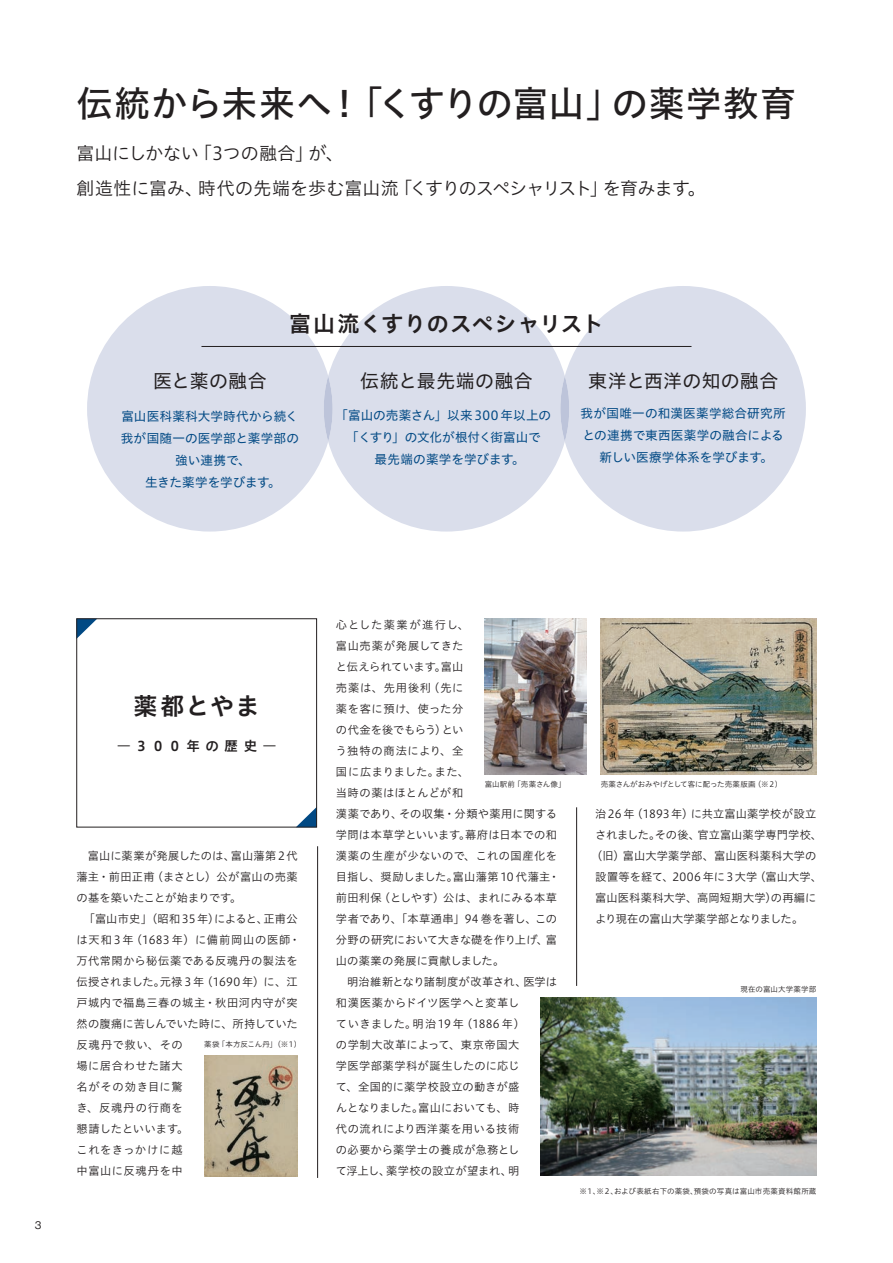
<style>
.page{position:relative;width:893px;height:1263px;background:#fff}
.page>*{position:absolute;margin:0;border:0;box-sizing:border-box;transform-origin:0 0}
.t1{font:36px "Hiragino UD Sans Std N W5";letter-spacing:.025em;color:#231f20}
.t2{font:24px "Hiragino UD Sans Std N W6";letter-spacing:.06em;color:#231f20}
.t3{font:22.05px "Hiragino UD Sans Std N W6";letter-spacing:.025em;color:#231f20}
.t4{font:18.9px "Hiragino UD Sans Std N W4";letter-spacing:.015em;color:#231f20}
.t5{font:18px/34.5px "Hiragino UD Sans Std N W3";letter-spacing:-.01em;color:#231f20}
.t6{font:13.5px "Hiragino UD Sans Std N W6";letter-spacing:.37em;color:#231f20}
.t7{font:12.6px/22px "Hiragino UD Sans Std N W4";letter-spacing:.005em;color:#014984;text-align:center}
.t8{font:12.6px "Hiragino UD Sans Std N W4";letter-spacing:-.015em;color:#014984}
.t9{font:11.25px/21px "Hiragino UD Sans Std N W3";letter-spacing:.02em;color:#231f20}
.t10{font:11.25px "Hiragino UD Sans Std N W3";color:#231f20}
.t11{font:11.25px "Hiragino UD Sans Std N W3";letter-spacing:-.015em;color:#231f20}
.t12{font:500 10.5px "Gothic BBB Pro";color:#231f20}
.t13{font:7.5px "Hiragino UD Sans Std N W3";letter-spacing:.01em;color:#231f20}
.t14{font:7.5px "Hiragino UD Sans Std N W3";letter-spacing:.03em;color:#231f20}
.t15{font:7.5px "Hiragino UD Sans Std N W3";letter-spacing:-.01em;color:#231f20}
</style>
<div class="page">
<svg style="left:76px;top:618px;width:20px;height:21px"></svg>
<svg style="left:298px;top:808px;width:17px;height:17px"></svg>
<svg style="left:87px;top:286px;width:241px;height:245px;fill:#dadeeb"></svg>
<svg style="left:328px;top:286px;width:237px;height:245px;fill:#dadeeb"></svg>
<svg style="left:324px;top:376px;width:9px;height:66px"></svg>
<svg style="left:565px;top:286px;width:241px;height:245px;fill:#dadeeb"></svg>
<svg style="left:560px;top:376px;width:9px;height:66px"></svg>
<hr style="left:201px;top:346px;width:490px;height:1px;background:#231f20">
<img style="left:485px;top:619px;width:101px;height:155px">
<img style="left:204px;top:1055px;width:94px;height:121px">
<div style="left:77px;top:618px;width:240px;height:209px;border:1px solid #231f20"></div>
<img style="left:541px;top:998px;width:275px;height:177px">
<img style="left:600px;top:619px;width:216px;height:156px">
<hr style="left:576px;top:807px;width:1px;height:179px;background:#231f20">
<hr style="left:317px;top:846px;width:1px;height:332px;background:#231f20">
<h1 class="t1" style="left:77px;top:76px;width:721px">伝統から未来へ！「くすりの富山」の薬学教育</h1>
<h3 class="t5" style="left:77px;top:135px;width:631px">富山にしかない「3つの融合」が、<br>創造性に富み、時代の先端を歩む富山流「くすりのスペシャリスト」を育みます。</h3>
<h3 class="t3" style="left:289px;top:307px;width:316px">富山流くすりのスペシャリスト</h3>
<h3 class="t4" style="left:153px;top:367px;width:115px">医と薬の融合</h3>
<p class="t7" style="left:121px;top:404px;width:180px">富山医科薬科大学時代から続く我が国随一の医学部と薬学部の強い連携で、<br>生きた薬学を学びます。</p>
<h3 class="t4" style="left:360px;top:367px;width:174px">伝統と最先端の融合</h3>
<p class="t7" style="left:336px;top:403px;width:217px">「富山の売薬さん」以来 300 年以上の</p>
<p class="t8" style="left:346px;top:428px;width:196px">「くすり」の文化が根付く街富山で</p>
<p class="t7" style="left:375px;top:447px;width:152px">最先端の薬学を学びます。</p>
<h3 class="t4" style="left:588px;top:367px;width:192px">東洋と西洋の知の融合</h3>
<p class="t7" style="left:581px;top:401px;width:207px">我が国唯一の和漢医薬学総合研究所との連携で東西医薬学の融合による新しい医療学体系を学びます。</p>
<h2 class="t2" style="left:134px;top:687px;width:128px">薬都とやま</h2>
<p class="t6" style="left:117px;top:735px;width:161px">―３００年の歴史―</p>
<p class="t12" style="left:35px;top:1216px;width:8px">3</p>
<p class="t9" style="left:77px;top:844px;width:225px">　富山に薬業が発展したのは、富山藩第 2 代藩主・前田正甫（まさとし）公が富山の売薬の基を築いたことが始まりです。<br>　「富山市史」（昭和 35 年）によると、正甫公は天和3年（1683年）に備前岡山の医師・万代常閑から秘伝薬である反魂丹の製法を伝授されました。元禄 3 年（1690 年）に、江戸城内で福島三春の城主・秋田河内守が突然の腹痛に苦しんでいた時に、所持していた反魂丹で救い、その<br>場に居合わせた諸大<br>名がその効き目に驚<br>き、反魂丹の行商を<br>懇請したといいます。<br>これをきっかけに越<br>中富山に反魂丹を中</p>
<p class="t15" style="left:204px;top:1039px;width:99px">薬袋「本方反こん丹」（※１）</p>
<p class="t9" style="left:336px;top:613px;width:225px">心とした薬業が進行し、<br>富山売薬が発展してきた<br>と伝えられています。富山<br>売薬は、先用後利（先に<br>薬を客に預け、使った分<br>の代金を後でもらう）とい<br>う独特の商法により、全<br>国に広まりました。また、<br>当時の薬はほとんどが和<br>漢薬であり、その収集・分類や薬用に関する学問は本草学といいます。幕府は日本での和漢薬の生産が少ないので、これの国産化を目指し、奨励しました。富山藩第 10 代藩主・前田利保（としやす）公は、まれにみる本草学者であり、「本草通串」94 巻を著し、この分野の研究において大きな礎を作り上げ、富山の薬業の発展に貢献しました。<br>　明治維新となり諸制度が改革され、医学は和漢医薬からドイツ医学へと変革し<br>ていきました。明治19 年（1886 年）<br>の学制大改革によって、東京帝国大<br>学医学部薬学科が誕生したのに応じ<br>て、全国的に薬学校設立の動きが盛<br>んとなりました。富山においても、時<br>代の流れにより西洋薬を用いる技術<br>の必要から薬学士の養成が急務とし<br>て浮上し、薬学校の設立が望まれ、明</p>
<p class="t13" style="left:485px;top:778px;width:82px">富山駅前「売薬さん像」</p>
<p class="t13" style="left:601px;top:778px;width:183px">売薬さんがおみやげとして客に配った売薬版画（※２）</p>
<p class="t9" style="left:595px;top:802px;width:223px">治26 年（1893 年）に共立富山薬学校が設立</p>
<p class="t10" style="left:595px;top:826px;width:228px">されました。その後、官立富山薬学専門学校、</p>
<p class="t9" style="left:591px;top:844px;width:227px">（旧）富山大学薬学部、富山医科薬科大学の</p>
<p class="t9" style="left:595px;top:865px;width:228px">設置等を経て、2006 年に3大学（富山大学、</p>
<p class="t9" style="left:595px;top:886px;width:223px">富山医科薬科大学、高岡短期大学）の再編に</p>
<p class="t11" style="left:595px;top:910px;width:209px">より現在の富山大学薬学部となりました。</p>
<p class="t13" style="left:740px;top:983px;width:78px">現在の富山大学薬学部</p>
<p class="t14" style="left:579px;top:1185px;width:239px">※１、※２、および表紙右下の薬袋、預袋の写真は富山市売薬資料館所蔵</p>
</div>
